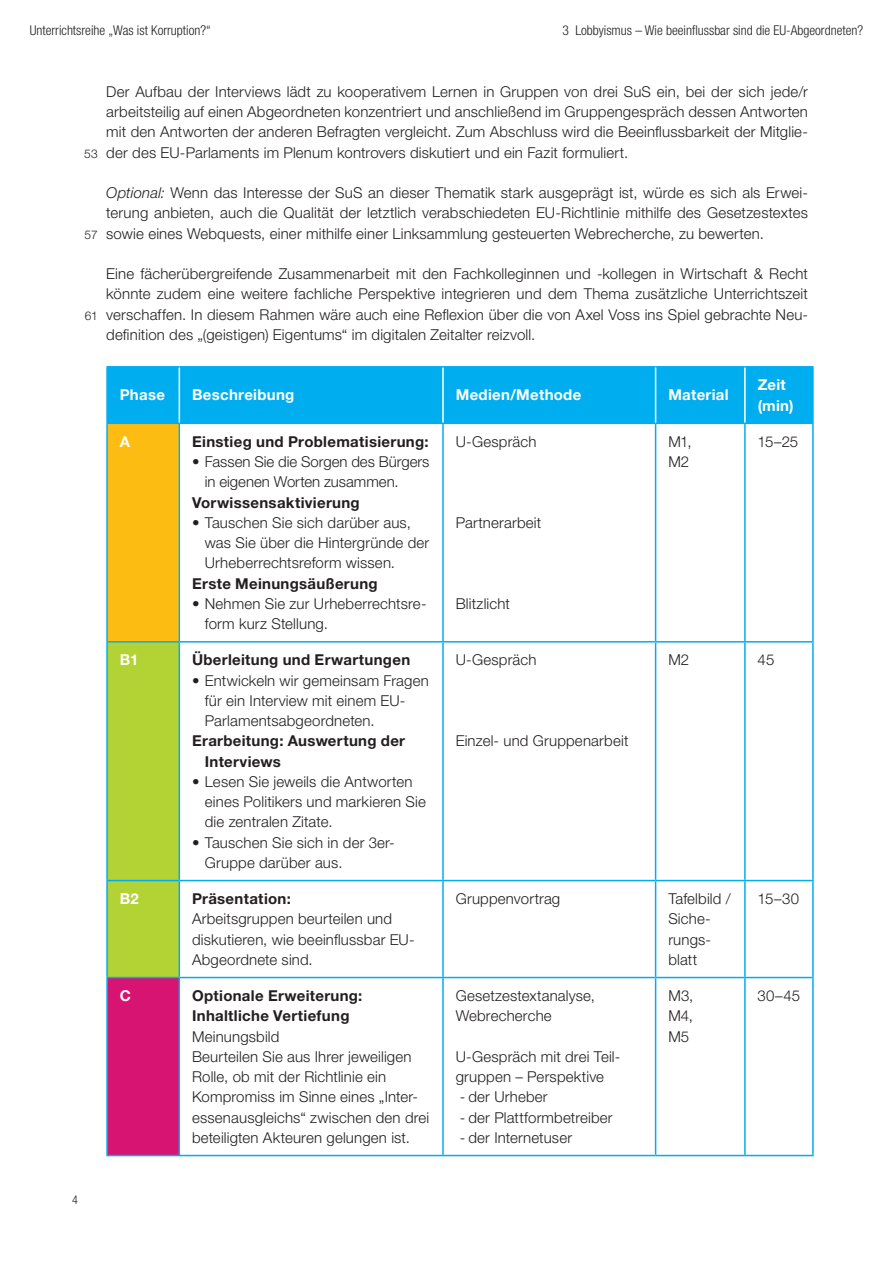
<style>
.page{position:relative;width:893px;height:1263px;background:#fff}
.page>*{position:absolute;margin:0;border:0;box-sizing:border-box;transform-origin:0 0}
.t1{font:300 15px/20.2px "Helvetica Neue LT Std";letter-spacing:.01em;color:#231f20}
.t2{font:700 15px/20.2px "Helvetica Neue LT Std";letter-spacing:.02em;color:#231f20}
.t3{font:700 15px/20.2px "Helvetica Neue LT Std";letter-spacing:.02em;color:#fff}
.t4{font:300 condensed 13.5px "Helvetica Neue LT Std";color:#231f20}
.t5{font:300 12px "Helvetica Neue LT Std";color:#231f20}
.t6{font:300 condensed 12px "Helvetica Neue LT Std";color:#231f20}
.s1{font-style:italic}
</style>
<div class="page">
<div style="left:108px;top:368px;width:704px;height:55px;background:#00aeef"></div>
<div style="left:107px;top:423px;width:72px;height:219px;background:#fdbc12"></div>
<div style="left:108px;top:642px;width:71px;height:335px;background:#b3d234"></div>
<div style="left:107px;top:977px;width:72px;height:178px;background:#d71472"></div>
<hr style="left:106px;top:423px;width:73px;height:1px;background:#00aeef">
<hr style="left:179px;top:423px;width:264px;height:1px;background:#00aeef">
<hr style="left:443px;top:423px;width:213px;height:1px;background:#00aeef">
<hr style="left:656px;top:423px;width:89px;height:1px;background:#00aeef">
<hr style="left:745px;top:423px;width:69px;height:1px;background:#00aeef">
<hr style="left:106px;top:366px;width:73px;height:2px;background:#00aeef">
<hr style="left:106px;top:368px;width:2px;height:55px;background:#00aeef">
<hr style="left:179px;top:366px;width:264px;height:2px;background:#00aeef">
<hr style="left:443px;top:366px;width:213px;height:2px;background:#00aeef">
<hr style="left:656px;top:366px;width:89px;height:2px;background:#00aeef">
<hr style="left:745px;top:366px;width:69px;height:2px;background:#00aeef">
<hr style="left:812px;top:368px;width:2px;height:55px;background:#00aeef">
<hr style="left:106px;top:424px;width:2px;height:217px;background:#00aeef">
<hr style="left:179px;top:424px;width:1px;height:217px;background:#00aeef">
<hr style="left:442px;top:424px;width:2px;height:217px;background:#00aeef">
<hr style="left:655px;top:424px;width:1px;height:217px;background:#00aeef">
<hr style="left:744px;top:424px;width:2px;height:217px;background:#00aeef">
<hr style="left:812px;top:424px;width:2px;height:217px;background:#00aeef">
<hr style="left:106px;top:642px;width:2px;height:238px;background:#00aeef">
<hr style="left:179px;top:642px;width:1px;height:238px;background:#00aeef">
<hr style="left:442px;top:642px;width:2px;height:238px;background:#00aeef">
<hr style="left:655px;top:642px;width:1px;height:238px;background:#00aeef">
<hr style="left:744px;top:642px;width:2px;height:238px;background:#00aeef">
<hr style="left:812px;top:642px;width:2px;height:238px;background:#00aeef">
<hr style="left:106px;top:881px;width:2px;height:96px;background:#00aeef">
<hr style="left:179px;top:881px;width:1px;height:96px;background:#00aeef">
<hr style="left:442px;top:881px;width:2px;height:96px;background:#00aeef">
<hr style="left:655px;top:881px;width:1px;height:96px;background:#00aeef">
<hr style="left:744px;top:881px;width:2px;height:96px;background:#00aeef">
<hr style="left:812px;top:881px;width:2px;height:96px;background:#00aeef">
<hr style="left:106px;top:978px;width:2px;height:177px;background:#00aeef">
<hr style="left:179px;top:978px;width:1px;height:177px;background:#00aeef">
<hr style="left:442px;top:978px;width:2px;height:177px;background:#00aeef">
<hr style="left:655px;top:978px;width:1px;height:177px;background:#00aeef">
<hr style="left:744px;top:978px;width:2px;height:177px;background:#00aeef">
<hr style="left:812px;top:978px;width:2px;height:177px;background:#00aeef">
<hr style="left:106px;top:1155px;width:73px;height:1px;background:#00aeef">
<hr style="left:179px;top:1155px;width:264px;height:1px;background:#00aeef">
<hr style="left:443px;top:1155px;width:213px;height:1px;background:#00aeef">
<hr style="left:656px;top:1155px;width:89px;height:1px;background:#00aeef">
<hr style="left:745px;top:1155px;width:69px;height:1px;background:#00aeef">
<hr style="left:179px;top:368px;width:1px;height:55px;background:#fff">
<hr style="left:442px;top:368px;width:2px;height:55px;background:#fff">
<hr style="left:655px;top:368px;width:1px;height:55px;background:#fff">
<hr style="left:744px;top:368px;width:2px;height:55px;background:#fff">
<hr style="left:106px;top:641px;width:73px;height:1px;background:#00aeef">
<hr style="left:179px;top:641px;width:264px;height:1px;background:#00aeef">
<hr style="left:443px;top:641px;width:213px;height:1px;background:#00aeef">
<hr style="left:656px;top:641px;width:89px;height:1px;background:#00aeef">
<hr style="left:745px;top:641px;width:69px;height:1px;background:#00aeef">
<hr style="left:106px;top:880px;width:73px;height:1px;background:#00aeef">
<hr style="left:179px;top:880px;width:264px;height:1px;background:#00aeef">
<hr style="left:443px;top:880px;width:213px;height:1px;background:#00aeef">
<hr style="left:656px;top:880px;width:89px;height:1px;background:#00aeef">
<hr style="left:745px;top:880px;width:69px;height:1px;background:#00aeef">
<hr style="left:106px;top:977px;width:73px;height:1px;background:#00aeef">
<hr style="left:179px;top:977px;width:264px;height:1px;background:#00aeef">
<hr style="left:443px;top:977px;width:213px;height:1px;background:#00aeef">
<hr style="left:656px;top:977px;width:89px;height:1px;background:#00aeef">
<hr style="left:745px;top:977px;width:69px;height:1px;background:#00aeef">
<p class="t4" style="left:30px;top:23px;width:183px">Unterrichtsreihe „Was ist Korruption?“</p>
<p class="t4" style="left:562px;top:23px;width:302px">3 Lobbyismus – Wie beeinflussbar sind die EU-Abgeordneten?</p>
<p class="t5" style="left:84px;top:146px;width:15px">53</p>
<p class="t5" style="left:85px;top:227px;width:15px">57</p>
<p class="t5" style="left:85px;top:308px;width:15px">61</p>
<p class="t1" style="left:106px;top:81px;width:703px;text-align:justify">Der Aufbau der Interviews lädt zu kooperativem Lernen in Gruppen von drei SuS ein, bei der sich jede/r arbeitsteilig auf einen Abgeordneten konzentriert und anschließend im Gruppengespräch dessen Antworten mit den Antworten der anderen Befragten vergleicht. Zum Abschluss wird die Beeinflussbarkeit der Mitglie&shy;der des EU-Parlaments im Plenum kontrovers diskutiert und ein Fazit formuliert.</p>
<p class="t1" style="left:106px;top:182px;width:703px;text-align:justify"><span class="s1">Optional:</span> Wenn das Interesse der SuS an dieser Thematik stark ausgeprägt ist, würde es sich als Erwei&shy;terung anbieten, auch die Qualität der letztlich verabschiedeten EU-Richtlinie mithilfe des Gesetzestextes sowie eines Webquests, einer mithilfe einer Linksammlung gesteuerten Webrecherche, zu bewerten.</p>
<p class="t1" style="left:106px;top:263px;width:703px;text-align:justify">Eine fächerübergreifende Zusammenarbeit mit den Fachkolleginnen und -kollegen in Wirtschaft &amp; Recht könnte zudem eine weitere fachliche Perspektive integrieren und dem Thema zusätzliche Unterrichtszeit verschaffen. In diesem Rahmen wäre auch eine Reflexion über die von Axel Voss ins Spiel gebrachte Neu&shy;definition des „(geistigen) Eigentums“ im digitalen Zeitalter reizvoll.</p>
<p class="t3" style="left:120px;top:385px;width:47px">Phase</p>
<p class="t3" style="left:192px;top:385px;width:104px">Beschreibung</p>
<p class="t3" style="left:456px;top:385px;width:127px">Medien/Methode</p>
<p class="t3" style="left:668px;top:385px;width:62px">Material</p>
<p class="t3" style="left:758px;top:374px;width:37px">Zeit (min)</p>
<p class="t3" style="left:120px;top:431px;width:12px">A</p>
<p class="t2" style="left:192px;top:431px;width:238px">Einstieg und Problematisierung:</p>
<p class="t1" style="left:205px;top:451px;width:226px;text-indent:-13px">• Fassen Sie die Sorgen des Bürgers in eigenen Worten zusammen.</p>
<p class="t2" style="left:192px;top:492px;width:169px">Vorwissensaktivierung</p>
<p class="t1" style="left:205px;top:512px;width:226px;text-indent:-13px">• Tauschen Sie sich darüber aus, was Sie über die Hintergründe der<br>Urheberrechtsreform wissen.</p>
<p class="t2" style="left:192px;top:573px;width:187px">Erste Meinungsäußerung</p>
<p class="t1" style="left:205px;top:593px;width:223px;text-indent:-13px">• Nehmen Sie zur Urheberrechtsre&shy;form kurz Stellung.</p>
<p class="t1" style="left:456px;top:431px;width:82px">U-Gespräch</p>
<p class="t1" style="left:668px;top:431px;width:25px">M1,<br>M2</p>
<p class="t1" style="left:758px;top:431px;width:42px">15–25</p>
<p class="t1" style="left:456px;top:512px;width:87px">Partnerarbeit</p>
<p class="t1" style="left:456px;top:593px;width:56px">Blitzlicht</p>
<p class="t3" style="left:120px;top:649px;width:20px">B1</p>
<p class="t2" style="left:192px;top:649px;width:220px">Überleitung und Erwartungen</p>
<p class="t1" style="left:205px;top:670px;width:225px;text-indent:-13px">• Entwickeln wir gemeinsam Fragen für ein Interview mit einem EU-<br>Parlamentsabgeordneten.</p>
<p class="t2" style="left:205px;top:730px;width:202px;text-indent:-13px">Erarbeitung: Auswertung der<br>Interviews</p>
<p class="t1" style="left:205px;top:771px;width:223px;text-indent:-13px">• Lesen Sie jeweils die Antworten eines Politikers und markieren Sie die zentralen Zitate.</p>
<p class="t1" style="left:205px;top:832px;width:191px;text-indent:-13px">• Tauschen Sie sich in der 3er-<br>Gruppe darüber aus.</p>
<p class="t3" style="left:120px;top:888px;width:21px">B2</p>
<p class="t2" style="left:192px;top:888px;width:100px">Präsentation:</p>
<p class="t1" style="left:192px;top:908px;width:224px">Arbeitsgruppen beurteilen und diskutieren, wie beeinflussbar EU-<br>Abgeordnete sind.</p>
<p class="t3" style="left:120px;top:985px;width:13px">C</p>
<p class="t2" style="left:192px;top:985px;width:172px">Optionale Erweiterung:<br>Inhaltliche Vertiefung</p>
<p class="t1" style="left:192px;top:1026px;width:239px">Meinungsbild<br>Beurteilen Sie aus Ihrer jeweiligen<br>Rolle, ob mit der Richtlinie ein<br>Kompromiss im Sinne eines „Inter&shy;essenausgleichs“ zwischen den drei beteiligten Akteuren gelungen ist.</p>
<p class="t1" style="left:456px;top:649px;width:82px">U-Gespräch</p>
<p class="t1" style="left:456px;top:730px;width:174px">Einzel- und Gruppenarbeit</p>
<p class="t1" style="left:668px;top:649px;width:22px">M2</p>
<p class="t1" style="left:758px;top:649px;width:18px">45</p>
<p class="t1" style="left:456px;top:888px;width:106px">Gruppenvortrag</p>
<p class="t1" style="left:668px;top:888px;width:64px">Tafelbild /<br>Siche&shy;rungs&shy;blatt</p>
<p class="t1" style="left:758px;top:888px;width:43px">15–30</p>
<p class="t1" style="left:456px;top:985px;width:141px">Gesetzestextanalyse,<br>Webrecherche</p>
<p class="t1" style="left:456px;top:1046px;width:166px">U-Gespräch mit drei Teil&shy;gruppen – Perspektive</p>
<p class="t1" style="left:460px;top:1086px;width:89px">- der Urheber</p>
<p class="t1" style="left:460px;top:1107px;width:154px">- der Plattformbetreiber</p>
<p class="t1" style="left:460px;top:1127px;width:114px">- der Internetuser</p>
<p class="t1" style="left:668px;top:985px;width:27px;text-align:justify">M3, M4, M5</p>
<p class="t1" style="left:758px;top:985px;width:44px">30–45</p>
<p class="t6" style="left:72px;top:1192px;width:7px">4</p>
</div>
